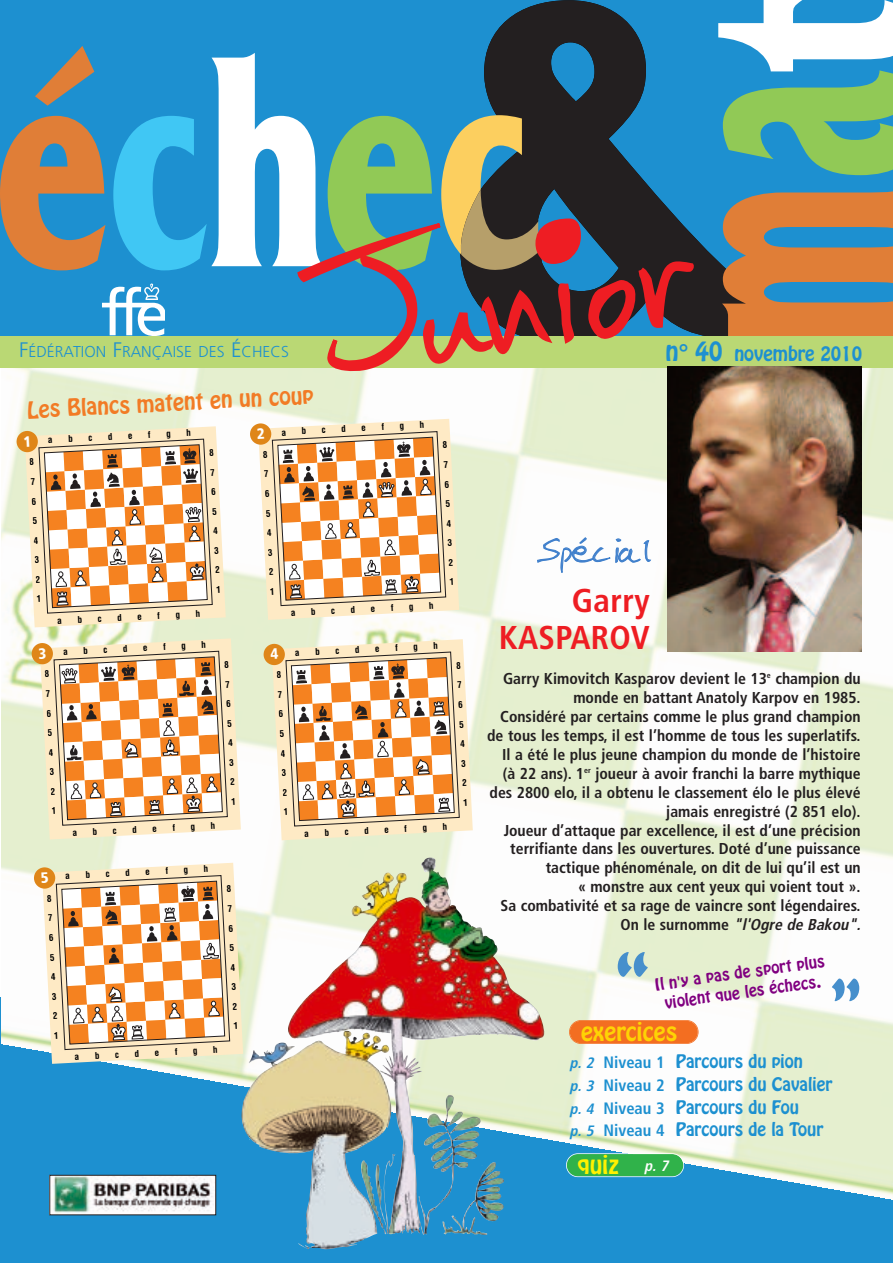
<style>
.page{position:relative;width:893px;height:1263px;background:#fff}
.page>*{position:absolute;margin:0;border:0;box-sizing:border-box;transform-origin:0 0}
.t1{font:150px "Farkas";color:#ee1d23}
.t2{font:138px "Farkas";color:#ee1d23}
.t3{font:89.85px "Hobo";color:#468fcc;scale:.65 1}
.t4{font:81.9px "Hobo";color:#468fcc;scale:.65 1}
.t5{font:36px "Farkas";letter-spacing:-.065em;color:#4080cc}
.t6{font:700 condensed 33px/37.5px "Frutiger";letter-spacing:.01em;color:#ee1d23;text-align:right}
.t7{font:22.5px "Hobo";color:#fed304}
.t8{font:22.5px "Hobo";color:#fff101}
.t9{font:21px "Hobo";color:#f27b25}
.t10{font:18px "Hobo";color:#1d90d0}
.t11{font:16.5px/21.9px "Hobo";color:#1d90d0}
.t12{font:700 condensed 15.75px/18.9px "Frutiger";color:#231f20;text-align:right}
.t13{font:300 15.75px "Frutiger";color:#1d90d0}
.t14{font:15px "Hobo";color:#800080}
.t15{font:700 condensed 9.15px/19.6px "Helvetica";color:#000;text-align:justify}
.s1{font-size:21px}
.s2{font-size:24px}
.s3{font-family:"Frutiger";font-weight:700;font-size:24px}
.s4{font-style:italic}
.s5{font-family:"Lucida Grande"}
.s6{font-family:"Frutiger";font-weight:700;font-style:italic;font-stretch:condensed;font-size:15px}
.s7{font-family:"Frutiger";font-weight:700;font-stretch:condensed}
</style>
<div class="page">
<div style="left:0;top:997px;width:893px;height:266px;background:#1d90d0"></div>
<img style="left:2px;top:367px;width:891px;height:833px">
<div style="left:0;top:0;width:893px;height:337px;background:#1d90d0"></div>
<svg style="left:488px;top:0;width:234px;height:336px;fill:#231f20"></svg>
<svg style="left:722px;top:191px;width:171px;height:145px"></svg>
<svg style="left:718px;top:0;width:175px;height:175px"></svg>
<div style="left:0;top:336px;width:893px;height:31px;background:#bad874"></div>
<div style="left:570px;top:1021px;width:128px;height:22px;background:#f36e21;border-radius:11px"></div>
<div style="left:569px;top:1020px;width:129px;height:24px;border:2px solid #f36e21;border-radius:12px"></div>
<div style="left:567px;top:1154px;width:116px;height:22px;background:#30b24a;border-radius:11px"></div>
<div style="left:566px;top:1153px;width:118px;height:24px;border:2px solid #fff;border-radius:12px"></div>
<div style="left:16px;top:431px;width:22px;height:21px;background:#df8619;border-radius:50%"></div>
<div style="left:250px;top:423px;width:22px;height:22px;background:#df8619;border-radius:50%"></div>
<svg style="left:31px;top:643px;width:22px;height:22px"></svg>
<img style="left:51px;top:1177px;width:163px;height:36px">
<div style="left:49px;top:1175px;width:167px;height:40px;border:1px solid #231f20"></div>
<div style="left:34px;top:867px;width:22px;height:22px;background:#df8619;border-radius:50%"></div>
<svg style="left:263px;top:643px;width:22px;height:22px"></svg>
<img style="left:287px;top:871px;width:127px;height:364px">
<img style="left:667px;top:367px;width:194px;height:285px">
<svg style="left:0;top:46px;width:542px;height:330px"></svg>
<svg style="left:24px;top:426px;width:202px;height:201px"></svg>
<svg style="left:257px;top:419px;width:202px;height:201px"></svg>
<svg style="left:39px;top:638px;width:202px;height:201px"></svg>
<svg style="left:41px;top:863px;width:202px;height:201px"></svg>
<svg style="left:271px;top:639px;width:202px;height:201px"></svg>
<h1 class="t1" style="left:519px;top:146px;width:57px">•</h1>
<h2 class="t2" style="left:391px;top:209px;width:283px;rotate:-10deg">unior</h2>
<p class="t13" style="left:19px;top:345px;width:271px"><span class="s1">F</span>ÉDÉRATION <span class="s1">F</span>RANÇAISE DES <span class="s1">É</span>CHECS</p>
<p class="t10" style="left:665px;top:346px;width:198px"><span class="s2">n</span><span class="s3">°</span> <span class="s2">40</span> novembre 2010</p>
<h3 class="t9" style="left:27px;top:401px;width:288px;rotate:-3deg">Les Blancs matent en un coup</h3>
<p class="t15" style="left:29px;top:453px;width:6px;rotate:-3deg">8<br>7<br>6<br>5<br>4<br>3<br>2<br>1</p>
<p class="t15" style="left:44px;top:665px;width:6px;rotate:-3deg">8<br>7<br>6<br>5<br>4<br>3<br>2<br>1</p>
<p class="t15" style="left:46px;top:889px;width:6px;rotate:-3deg">8<br>7<br>6<br>5<br>4<br>3<br>2<br>1</p>
<p class="t15" style="left:209px;top:444px;width:6px;rotate:-3deg">8<br>7<br>6<br>5<br>4<br>3<br>2<br>1</p>
<p class="t15" style="left:224px;top:656px;width:6px;rotate:-3deg">8<br>7<br>6<br>5<br>4<br>3<br>2<br>1</p>
<p class="t15" style="left:262px;top:445px;width:6px;rotate:-3deg">8<br>7<br>6<br>5<br>4<br>3<br>2<br>1</p>
<p class="t15" style="left:276px;top:666px;width:6px;rotate:-3deg">8<br>7<br>6<br>5<br>4<br>3<br>2<br>1</p>
<p class="t15" style="left:226px;top:880px;width:6px;rotate:-3deg">8<br>7<br>6<br>5<br>4<br>3<br>2<br>1</p>
<p class="t15" style="left:442px;top:436px;width:6px;rotate:-3deg">8<br>7<br>6<br>5<br>4<br>3<br>2<br>1</p>
<p class="t15" style="left:456px;top:656px;width:6px;rotate:-3deg">8<br>7<br>6<br>5<br>4<br>3<br>2<br>1</p>
<h3 class="t5" style="left:535px;top:520px;width:116px">Spécial</h3>
<h3 class="t6" style="left:499px;top:584px;width:152px">Garry<br>KASPAROV</h3>
<p class="t12" style="left:487px;top:671px;width:378px">Garry Kimovitch Kasparov devient le 13<sup>e</sup> champion du monde en battant Anatoly Karpov en 1985.<br>Considéré par certains comme le plus grand champion de tous les temps, il est l’homme de tous les superlatifs.<br>Il a été le plus jeune champion du monde de l’histoire<br>(à 22 ans). 1<sup>er</sup> joueur à avoir franchi la barre mythique des 2800 elo, il a obtenu le classement élo le plus élevé jamais enregistré (2 851 elo).<br>Joueur d’attaque par excellence, il est d’une précision terrifiante dans les ouvertures. Doté d’une puissance tactique phénoménale, on dit de lui qu’il est un<br>« monstre aux cent yeux qui voient tout ».<br>Sa combativité et sa rage de vaincre sont légendaires.<br>O n l e s u rn o m m e <span class="s4">"l'Ogre de Bakou".</span></p>
<h3 class="t3" style="left:615px;top:953px;width:57px">“</h3>
<p class="t14" style="left:654px;top:978px;width:173px;rotate:-8deg">Il n<span class="s5">'</span>y a pas de sport plus</p>
<p class="t14" style="left:664px;top:996px;width:159px;rotate:-8deg">violent que les échecs.</p>
<h3 class="t4" style="left:829px;top:980px;width:52px">”</h3>
<h3 class="t7" style="left:581px;top:1022px;width:98px">exercices</h3>
<p class="t11" style="left:569px;top:1074px;width:265px"><span class="s6">p. 3</span> <span class="s7">Niveau 2</span> Parcours du Cavalier</p>
<p class="t11" style="left:569px;top:1051px;width:235px"><span class="s6">p. 2</span> <span class="s7">Niveau 1</span> Parcours du pion</p>
<p class="t11" style="left:569px;top:1098px;width:255px"><span class="s6">p. 4</span> <span class="s7">Niveau 3</span> Parcours du Fou<br><span class="s6">p. 5</span> <span class="s7">Niveau 4</span> Parcours de la Tour</p>
<h3 class="t8" style="left:578px;top:1155px;width:95px">quiz <sup>p.</sup> <sup>7</sup></h3>
</div>
